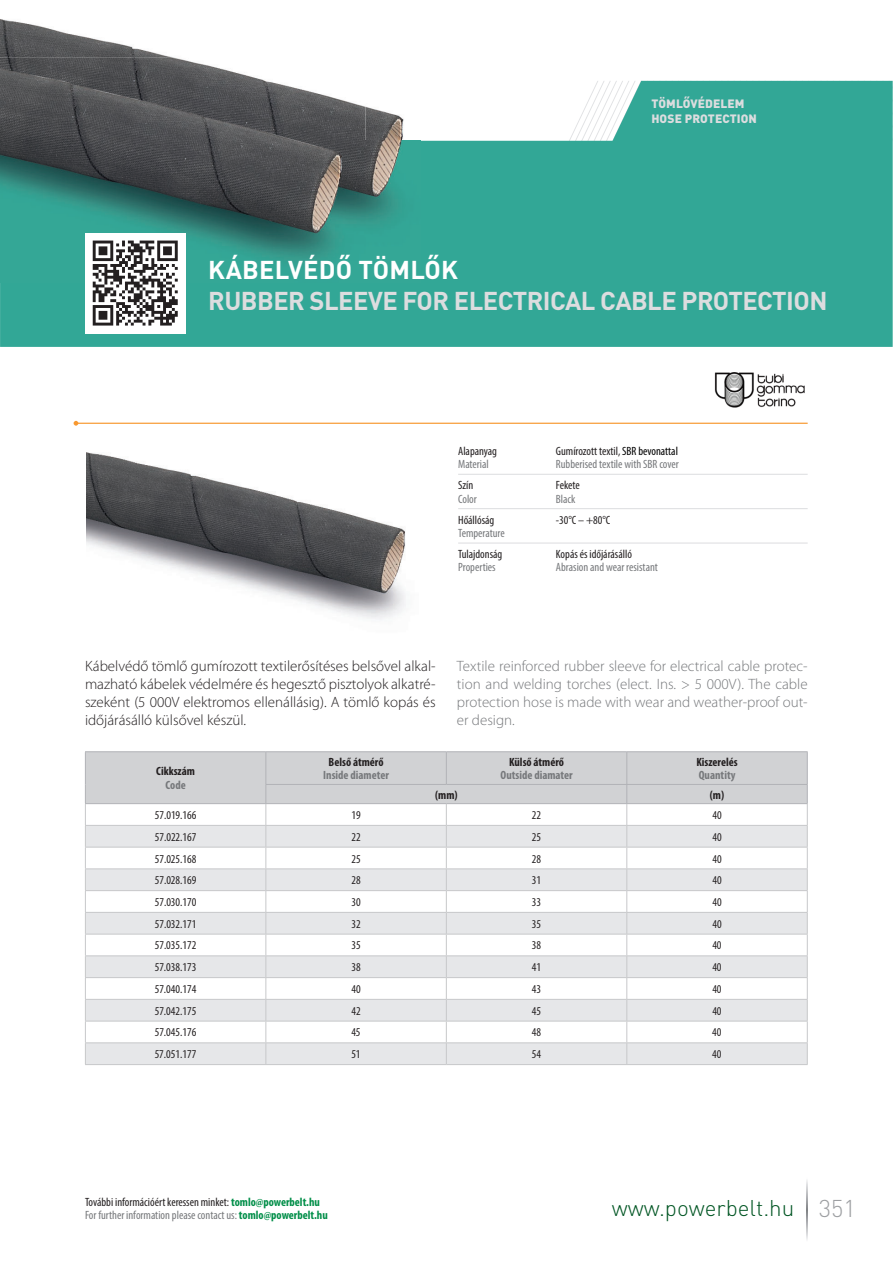
<style>
.page{position:relative;width:893px;height:1263px;background:#fff}
.page>*{position:absolute;margin:0;border:0;box-sizing:border-box;transform-origin:0 0}
.t1{font:700 25.5px "DIN Pro";letter-spacing:-.02em;color:#dcdddf}
.t2{font:700 25.5px "DIN Pro";letter-spacing:.01em;color:#fff}
.t3{font:300 22.5px "DIN Pro";color:#005523}
.t4{font:300 15px/18px "Myriad Pro";color:#231f20;text-align:justify}
.t5{font:300 15px/18px "Myriad Pro";color:#76787b;text-align:justify}
.t6{font:condensed 12px "Myriad Pro";color:#231f20}
.t7{font:condensed 12px/13.5px "Myriad Pro";color:#76787b}
.t8{font:700 condensed 12px "Myriad Pro";color:#231f20}
.t9{font:700 condensed 12px "Myriad Pro";color:#76787b}
.t10{font:900 12px/14.4px "DIN Pro";letter-spacing:.01em;color:#dcdddf}
.s1{color:#231f20}
.s2{color:#000001}
.s3{font-weight:700;color:#008e48}
.s4{font-size:24px;color:#9d9fa2}
</style>
<div class="page">
<svg style="left:807px;top:1180px;width:1px;height:60px"></svg>
<svg style="left:0;top:81px;width:893px;height:266px;background:#43ae9e"></svg>
<img style="left:0;top:19px;width:421px;height:122px">
<img style="left:366px;top:141px;width:55px;height:142px">
<img style="left:0;top:58px;width:366px;height:225px">
<div style="left:85px;top:233px;width:100px;height:100px;background:#fff"></div>
<svg style="left:93px;top:241px;width:85px;height:85px"></svg>
<img style="left:714px;top:372px;width:91px;height:36px">
<hr style="left:76px;top:423px;width:732px;height:1px;background:#f89931">
<svg style="left:74px;top:421px;width:4px;height:5px"></svg>
<hr style="left:458px;top:474px;width:350px;height:1px;background:#dcdddf">
<hr style="left:458px;top:508px;width:350px;height:1px;background:#dcdddf">
<hr style="left:458px;top:543px;width:350px;height:1px;background:#dcdddf">
<img style="left:87px;top:452px;width:319px;height:168px">
<hr style="left:85px;top:751px;width:181px;height:1px;background:#b2b3b7">
<hr style="left:266px;top:751px;width:180px;height:1px;background:#b2b3b7">
<hr style="left:446px;top:751px;width:181px;height:1px;background:#b2b3b7">
<hr style="left:627px;top:751px;width:181px;height:1px;background:#b2b3b7">
<svg style="left:85px;top:752px;width:723px;height:312px"></svg>
<hr style="left:85px;top:1064px;width:361px;height:1px;background:#c7c8ca">
<hr style="left:446px;top:1064px;width:362px;height:1px;background:#c7c8ca">
<p class="t10" style="left:651px;top:97px;width:107px">TÖMLŐVÉDELEM<br>HOSE PROTECTION</p>
<h1 class="t2" style="left:208px;top:255px;width:251px">KÁBELVÉDŐ TÖMLŐK</h1>
<h1 class="t1" style="left:208px;top:286px;width:621px">RUBBER SLEEVE FOR ELECTRICAL CABLE PROTECTION</h1>
<p class="t6" style="left:458px;top:446px;width:40px">Alapanyag</p>
<p class="t7" style="left:458px;top:458px;width:32px">Material</p>
<p class="t7" style="left:556px;top:445px;width:124px"><span class="s1">Gumírozott textil,</span> <span class="s2">SBR bevonattal<br></span>Rubberised textile with SBR cover</p>
<p class="t6" style="left:458px;top:481px;width:17px">Szín</p>
<p class="t7" style="left:458px;top:493px;width:20px">Color</p>
<p class="t6" style="left:556px;top:481px;width:25px">Fekete</p>
<p class="t7" style="left:556px;top:493px;width:21px">Black</p>
<p class="t6" style="left:458px;top:515px;width:38px">Hőállóság</p>
<p class="t7" style="left:458px;top:527px;width:48px">Temperature</p>
<p class="t6" style="left:556px;top:515px;width:56px">-30°C – +80°C</p>
<p class="t6" style="left:458px;top:549px;width:46px">Tulajdonság</p>
<p class="t7" style="left:458px;top:562px;width:39px">Properties</p>
<p class="t6" style="left:556px;top:549px;width:78px">Kopás és időjárásálló</p>
<p class="t7" style="left:556px;top:562px;width:103px">Abrasion and wear resistant</p>
<p class="t4" style="left:85px;top:658px;width:352px">Kábelvédő tömlő gumírozott textilerősítéses belsővel alkal&shy;mazható kábelek védelmére és hegesztő pisztolyok alkatré&shy;szeként (5 000V elektromos ellenállásig). A tömlő kopás és időjárásálló külsővel készül.</p>
<p class="t5" style="left:457px;top:658px;width:352px">Textile reinforced rubber sleeve for electrical cable protec&shy;tion and welding torches (elect. Ins. &gt; 5 000V). The cable protection hose is made with wear and weather-proof out&shy;er design.</p>
<p class="t8" style="left:156px;top:764px;width:40px">Cikkszám</p>
<p class="t9" style="left:165px;top:778px;width:22px">Code</p>
<p class="t8" style="left:329px;top:755px;width:56px">Belső átmérő</p>
<p class="t9" style="left:323px;top:768px;width:67px">Inside diameter</p>
<p class="t8" style="left:509px;top:755px;width:57px">Külső átmérő</p>
<p class="t9" style="left:500px;top:768px;width:74px">Outside diamater</p>
<p class="t8" style="left:696px;top:755px;width:43px">Kiszerelés</p>
<p class="t9" style="left:699px;top:768px;width:38px">Quantity</p>
<p class="t8" style="left:435px;top:787px;width:24px">(mm)</p>
<p class="t8" style="left:710px;top:787px;width:16px">(m)</p>
<p class="t6" style="left:155px;top:810px;width:43px">57.019.166</p>
<p class="t6" style="left:351px;top:810px;width:11px">19</p>
<p class="t6" style="left:532px;top:810px;width:11px">22</p>
<p class="t6" style="left:712px;top:810px;width:11px">40</p>
<p class="t6" style="left:155px;top:832px;width:43px">57.022.167</p>
<p class="t6" style="left:351px;top:832px;width:11px">22</p>
<p class="t6" style="left:532px;top:832px;width:11px">25</p>
<p class="t6" style="left:712px;top:832px;width:11px">40</p>
<p class="t6" style="left:155px;top:854px;width:43px">57.025.168</p>
<p class="t6" style="left:351px;top:854px;width:11px">25</p>
<p class="t6" style="left:532px;top:854px;width:11px">28</p>
<p class="t6" style="left:712px;top:854px;width:11px">40</p>
<p class="t6" style="left:155px;top:876px;width:43px">57.028.169</p>
<p class="t6" style="left:351px;top:876px;width:11px">28</p>
<p class="t6" style="left:532px;top:876px;width:11px">31</p>
<p class="t6" style="left:712px;top:876px;width:11px">40</p>
<p class="t6" style="left:155px;top:897px;width:43px">57.030.170</p>
<p class="t6" style="left:351px;top:897px;width:11px">30</p>
<p class="t6" style="left:532px;top:897px;width:11px">33</p>
<p class="t6" style="left:712px;top:897px;width:11px">40</p>
<p class="t6" style="left:155px;top:919px;width:43px">57.032.171</p>
<p class="t6" style="left:351px;top:919px;width:11px">32</p>
<p class="t6" style="left:532px;top:919px;width:11px">35</p>
<p class="t6" style="left:712px;top:919px;width:11px">40</p>
<p class="t6" style="left:155px;top:941px;width:43px">57.035.172</p>
<p class="t6" style="left:351px;top:941px;width:11px">35</p>
<p class="t6" style="left:532px;top:941px;width:11px">38</p>
<p class="t6" style="left:712px;top:941px;width:11px">40</p>
<p class="t6" style="left:155px;top:963px;width:43px">57.038.173</p>
<p class="t6" style="left:351px;top:963px;width:11px">38</p>
<p class="t6" style="left:532px;top:963px;width:11px">41</p>
<p class="t6" style="left:712px;top:963px;width:11px">40</p>
<p class="t6" style="left:155px;top:984px;width:43px">57.040.174</p>
<p class="t6" style="left:351px;top:984px;width:11px">40</p>
<p class="t6" style="left:532px;top:984px;width:11px">43</p>
<p class="t6" style="left:712px;top:984px;width:11px">40</p>
<p class="t6" style="left:155px;top:1006px;width:43px">57.042.175</p>
<p class="t6" style="left:351px;top:1006px;width:11px">42</p>
<p class="t6" style="left:532px;top:1006px;width:11px">45</p>
<p class="t6" style="left:712px;top:1006px;width:11px">40</p>
<p class="t6" style="left:155px;top:1028px;width:43px">57.045.176</p>
<p class="t6" style="left:351px;top:1028px;width:11px">45</p>
<p class="t6" style="left:532px;top:1028px;width:11px">48</p>
<p class="t6" style="left:712px;top:1028px;width:11px">40</p>
<p class="t6" style="left:155px;top:1050px;width:43px">57.051.177</p>
<p class="t6" style="left:351px;top:1050px;width:11px">51</p>
<p class="t6" style="left:532px;top:1050px;width:11px">54</p>
<p class="t6" style="left:712px;top:1050px;width:11px">40</p>
<p class="t7" style="left:85px;top:1196px;width:244px"><span class="s1">További információért keressen minket:</span> <span class="s3">tomlo@powerbelt.hu<br></span>For further information please contact us: <span class="s3">tomlo@powerbelt.hu</span></p>
<h2 class="t3" style="left:612px;top:1195px;width:245px">www.powerbelt.hu <span class="s4">351</span></h2>
</div>
